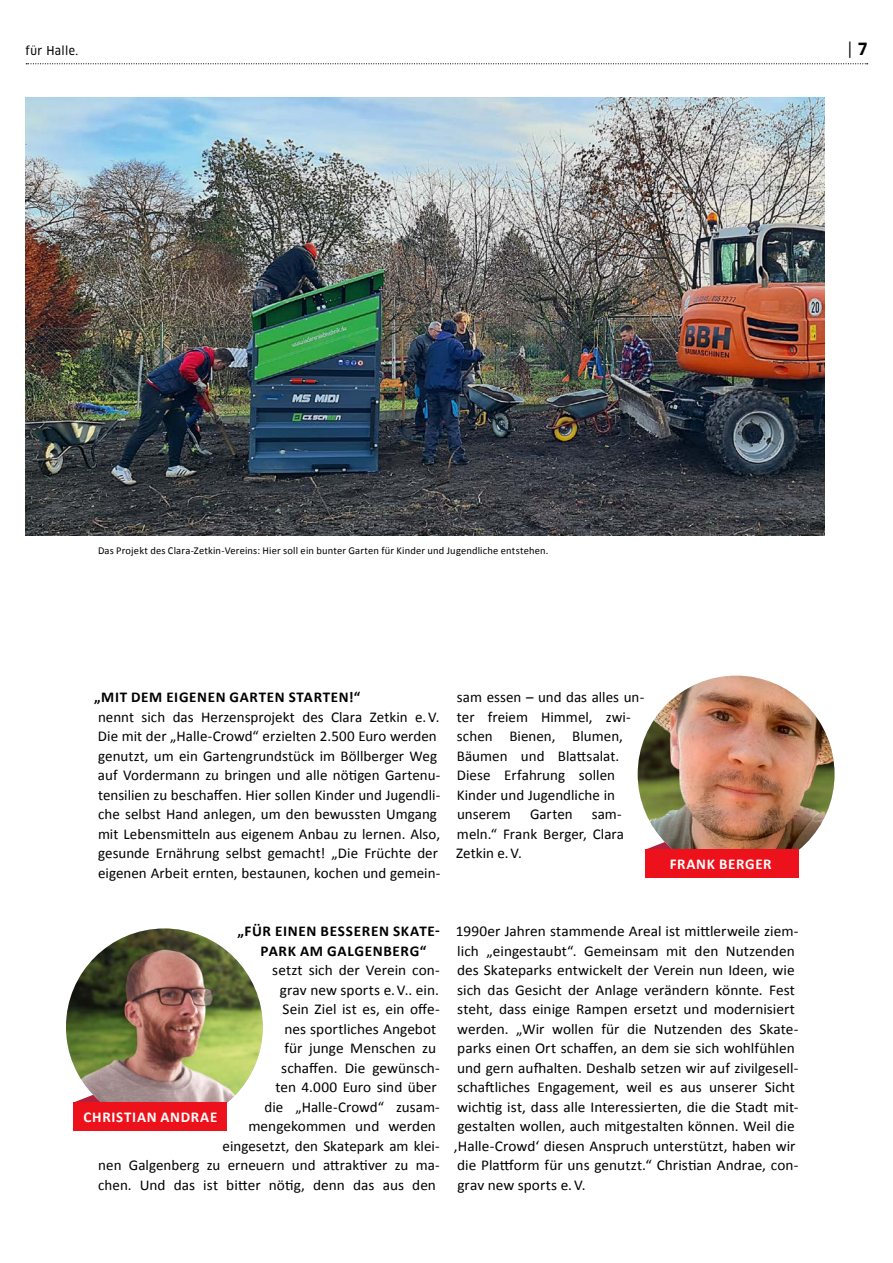
<style>
.page{position:relative;width:893px;height:1263px;background:#fff}
.page>*{position:absolute;margin:0;border:0;box-sizing:border-box;transform-origin:0 0}
.t1{font:16.5px "Clan OT Narr News";color:#000}
.t2{font:15px/19.5px "Calibri";color:#000}
.t3{font:700 15px/19.5px "Calibri";letter-spacing:.045em;color:#000}
.t4{font:700 15px "Calibri";letter-spacing:.045em;color:#fff}
.t5{font:12px "Clan OT Narr News";letter-spacing:.035em;color:#000}
.t6{font:10.5px "Calibri";letter-spacing:.015em;color:#000}
.s1{font-family:"Clan OT";font-weight:700;font-stretch:condensed}
</style>
<div class="page">
<svg style="left:26px;top:63px;width:842px;height:1px"></svg>
<img style="left:26px;top:98px;width:799px;height:438px">
<svg style="left:75px;top:1092px;width:26px;height:10px"></svg>
<img style="left:66px;top:928px;width:197px;height:197px;border-radius:98px">
<div style="left:74px;top:1102px;width:153px;height:29px;background:#ec111a"></div>
<svg style="left:647px;top:839px;width:25px;height:10px"></svg>
<img style="left:638px;top:676px;width:196px;height:196px;border-radius:98px">
<div style="left:646px;top:849px;width:153px;height:29px;background:#ec111a"></div>
<p class="t5" style="left:26px;top:44px;width:54px">für Halle.</p>
<p class="t1" style="left:848px;top:39px;width:21px">| <span class="s1">7</span></p>
<p class="t6" style="left:98px;top:544px;width:452px">Das Projekt des Clara-Zetkin-Vereins: Hier soll ein bunter Garten für Kinder und Jugendliche entstehen.</p>
<p class="t3" style="left:94px;top:687px;width:268px">„MIT DEM EIGENEN GARTEN STARTEN!“</p>
<p class="t2" style="left:98px;top:706px;width:344px">nennt sich das Herzensprojekt des Clara Zetkin e.V.<br>Die mit der „Halle-Crowd“ erzielten 2.500 Euro werden genutzt, um ein Gartengrundstück im Böllberger Weg auf Vordermann zu bringen und alle nötigen Gartenu&shy;tensilien zu beschaffen. Hier sollen Kinder und Jugendli&shy;che selbst Hand anlegen, um den bewussten Umgang mit Lebensmitteln aus eigenem Anbau zu lernen. Also, gesunde Ernährung selbst gemacht! „Die Früchte der eigenen Arbeit ernten, bestaunen, kochen und gemein-</p>
<p class="t2" style="left:457px;top:687px;width:189px">sam essen – und das alles un&shy;ter freiem Himmel, zwi&shy;schen Bienen, Blumen,<br>Bäumen und Blattsalat.<br>Diese Erfahrung sollen<br>Kinder und Jugendliche in unserem</p>
<p class="t2" style="left:530px;top:804px;width:44px">Garten</p>
<p class="t2" style="left:456px;top:804px;width:169px;text-indent:136px">sam&shy;meln.“ Frank Berger, Clara<br>Zetkin e.V.</p>
<p class="t4" style="left:670px;top:855px;width:104px">FRANK BERGER</p>
<p class="t3" style="left:260px;top:921px;width:181px;text-indent:-23px">„FÜR EINEN BESSEREN SKATE-<br>PARK AM GALGENBERG“</p>
<p class="t2" style="left:98px;top:960px;width:343px;text-align:right">setzt sich der Verein con-<br>grav new sports e.V.. ein.<br>Sein Ziel ist es, ein offe-<br>nes sportliches Angebot<br>für junge Menschen zu<br>schaffen. Die gewünsch-<br>ten 4.000 Euro sind über<br>die „Halle-Crowd“ zusam-<br>mengekommen und werden<br>eingesetzt, den Skatepark am klei-<br>nen Galgenberg zu erneuern und attraktiver zu ma&shy;chen. Und das ist bitter nötig, denn das aus den</p>
<p class="t4" style="left:84px;top:1108px;width:135px">CHRISTIAN ANDRAE</p>
<p class="t2" style="left:454px;top:921px;width:346px">1990er Jahren stammende Areal ist mittlerweile ziem&shy;lich „eingestaubt“. Gemeinsam mit den Nutzenden des Skateparks entwickelt der Verein nun Ideen, wie sich das Gesicht der Anlage verändern könnte. Fest steht, dass einige Rampen ersetzt und modernisiert werden. „Wir wollen für die Nutzenden des Skate&shy;parks einen Ort schaffen, an dem sie sich wohlfühlen und gern aufhalten. Deshalb setzen wir auf zivilgesell&shy;schaftliches Engagement, weil es aus unserer Sicht wichtig ist, dass alle Interessierten, die die Stadt mit&shy;gestalten wollen, auch mitgestalten können. Weil die ‚Halle-Crowd‘ diesen Anspruch unterstützt, haben wir die Plattform für uns genutzt.“ Christian Andrae, con&shy;grav new sports e.V.</p>
</div>
